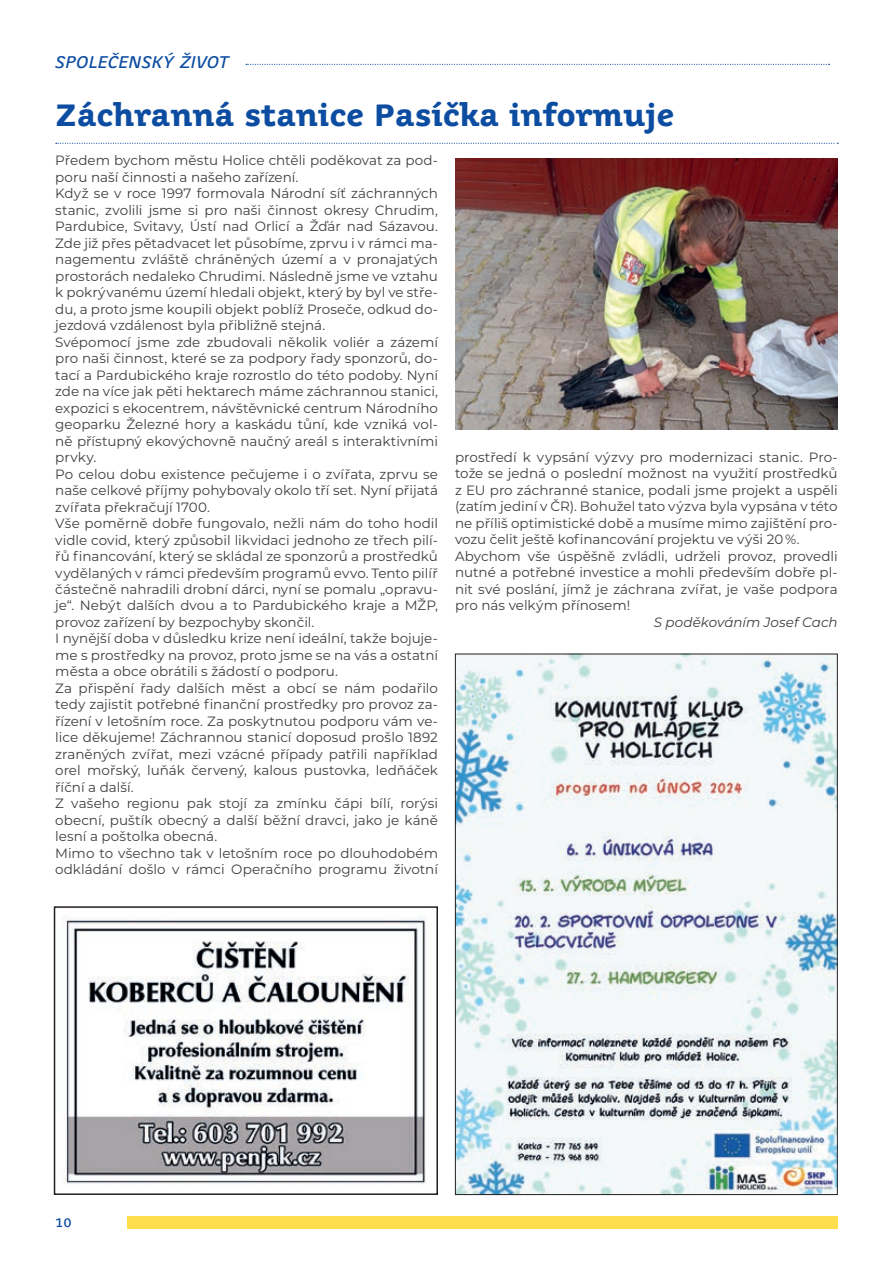
<style>
.page{position:relative;width:893px;height:1263px;background:#fff}
.page>*{position:absolute;margin:0;border:0;box-sizing:border-box;transform-origin:0 0}
.t1{font:700 30px "Juvenis Text";color:#0d4da1}
.t2{font:italic 16.5px "Juvenis Text";letter-spacing:.005em;color:#0d4da1}
.t3{font:13.5px/16.5px "Montserrat";color:#3e3e3f}
.t4{font:italic 13.5px "Montserrat";color:#3e3e3f}
.t5{font:13.5px "Juvenis Text";color:#0d4da1}
</style>
<div class="page">
<div style="left:128px;top:1216px;width:710px;height:13px;background:#ffde4e"></div>
<svg style="left:246px;top:64px;width:584px;height:1px"></svg>
<svg style="left:56px;top:143px;width:782px;height:1px"></svg>
<img style="left:455px;top:159px;width:383px;height:271px">
<img style="left:457px;top:656px;width:379px;height:537px">
<img style="left:64px;top:916px;width:362px;height:268px">
<div style="left:54px;top:906px;width:384px;height:289px;border:2px solid #231f20"></div>
<p class="t2" style="left:55px;top:52px;width:175px">SPOLEČENSKÝ ŽIVOT</p>
<h1 class="t1" style="left:55px;top:96px;width:621px">Záchranná stanice Pasíčka informuje</h1>
<p class="t3" style="left:55px;top:151px;width:384px">Předem bychom městu Holice chtěli poděkovat za pod&shy;poru naší činnosti a našeho zařízení.<br>Když se v roce 1997 formovala Národní síť záchranných stanic, zvolili jsme si pro naši činnost okresy Chrudim, Pardubice, Svitavy, Ústí nad Orlicí a Žďár nad Sázavou.<br>Zde již přes pětadvacet let působíme, zprvu i v rámci ma&shy;nagementu zvláště chráněných území a v pronajatých prostorách nedaleko Chrudimi. Následně jsme ve vztahu k pokrývanému území hledali objekt, který by byl ve stře&shy;du, a proto jsme koupili objekt poblíž Proseče, odkud do&shy;jezdová vzdálenost byla přibližně stejná.<br>Svépomocí jsme zde zbudovali několik voliér a zázemí pro naši činnost, které se za podpory řady sponzorů, do&shy;tací a Pardubického kraje rozrostlo do této podoby. Nyní zde na více jak pěti hektarech máme záchrannou stanici, expozici s ekocentrem, návštěvnické centrum Národního geoparku Železné hory a kaskádu tůní, kde vzniká vol&shy;ně přístupný ekovýchovně naučný areál s interaktivními prvky.<br>Po celou dobu existence pečujeme i o zvířata, zprvu se naše celkové příjmy pohybovaly okolo tří set. Nyní přijatá zvířata překračují 1700.<br>Vše poměrně dobře fungovalo, nežli nám do toho hodil vidle covid, který způsobil likvidaci jednoho ze třech pilí&shy;řů financování, který se skládal ze sponzorů a prostředků vydělaných v rámci především programů evvo. Tento pilíř částečně nahradili drobní dárci, nyní se pomalu „opravu&shy;je“. Nebýt dalších dvou a to Pardubického kraje a MŽP, provoz zařízení by bezpochyby skončil.<br>I nynější doba v důsledku krize není ideální, takže bojuje&shy;me s prostředky na provoz, proto jsme se na vás a ostatní města a obce obrátili s žádostí o podporu.<br>Za přispění řady dalších měst a obcí se nám podařilo tedy zajistit potřebné finanční prostředky pro provoz za&shy;řízení v letošním roce. Za poskytnutou podporu vám ve&shy;lice děkujeme! Záchrannou stanicí doposud prošlo 1892 zraněných zvířat, mezi vzácné případy patřili například orel mořský, luňák červený, kalous pustovka, ledňáček říční a další.<br>Z vašeho regionu pak stojí za zmínku čápi bílí, rorýsi obecní, puštík obecný a další běžní dravci, jako je káně lesní a poštolka obecná.<br>Mimo to všechno tak v letošním roce po dlouhodobém odkládání došlo v rámci Operačního programu životní</p>
<p class="t3" style="left:455px;top:448px;width:384px">prostředí k vypsání výzvy pro modernizaci stanic. Pro&shy;tože se jedná o poslední možnost na využití prostředků z EU pro záchranné stanice, podali jsme projekt a uspěli (zatím jediní v ČR). Bohužel tato výzva byla vypsána v této ne příliš optimistické době a musíme mimo zajištění pro&shy;vozu čelit ještě kofinancování projektu ve výši 20 %.<br>Abychom vše úspěšně zvládli, udrželi provoz, provedli nutné a potřebné investice a mohli především dobře pl&shy;nit své poslání, jímž je záchrana zvířat, je vaše podpora pro nás velkým přínosem!</p>
<p class="t4" style="left:654px;top:613px;width:185px">S poděkováním Josef Cach</p>
<p class="t5" style="left:55px;top:1214px;width:18px">10</p>
</div>
